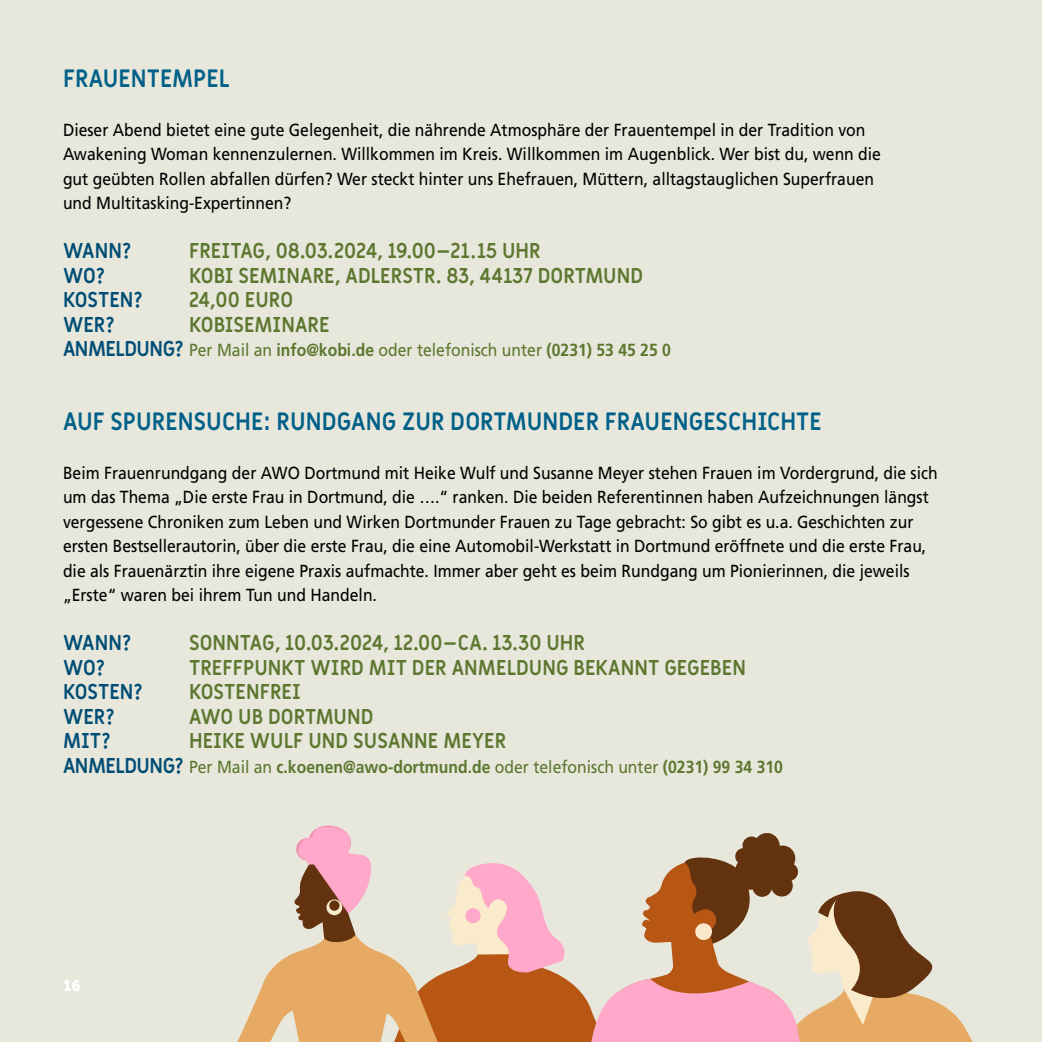
<style>
.page{position:relative;width:1042px;height:1042px;background:#e7e7dc}
.page>*{position:absolute;margin:0;border:0;box-sizing:border-box;transform-origin:0 0}
.t1{font:700 24.5px "Miriam Libre";color:#006088;scale:.93 1}
.t2{font:700 21px "Miriam Libre";color:#5d772f;scale:.93 1}
.t3{font:700 21px "Miriam Libre";color:#004d76;scale:.93 1}
.t4{font:17.5px/24.5px "Frutiger LT Pro";color:#000;scale:.9 1}
.t5{font:700 17.5px "Frutiger LT Pro";color:#5d772f;scale:.9 1}
.t6{font:17.5px "Frutiger LT Pro";color:#5d772f;scale:.9 1}
.t7{font:800 17.5px "Effra";color:#fff;scale:.9 1}
.s1{font-family:"Miriam Libre";font-weight:700;font-size:21px;color:#004d76}
.s2{font-weight:700}
.s3{font-family:"Miriam Libre";font-size:21px;color:#004d76}
.s4{font-weight:400}
</style>
<div class="page">
<svg style="left:237px;top:825px;width:736px;height:217px"></svg>
<h1 class="t1" style="left:63px;top:63px;width:181px">FRAUENTEMPEL</h1>
<p class="t4" style="left:63px;top:117px;width:910px">Dieser Abend bietet eine gute Gelegenheit, die nährende Atmosphäre der Frauentempel in der Tradition von Awakening Woman kennenzulernen. Willkommen im Kreis. Willkommen im Augenblick. Wer bist du, wenn die gut geübten Rollen abfallen dürfen? Wer steckt hinter uns Ehefrauen, Müttern, alltagstauglichen Superfrauen und Multitasking-Expertinnen?</p>
<p class="t3" style="left:63px;top:238px;width:75px">WANN?</p>
<p class="t2" style="left:189px;top:238px;width:380px">FREITAG, 08.03.2024, 19.00–21.15 UHR</p>
<p class="t3" style="left:63px;top:262px;width:47px">WO?</p>
<p class="t2" style="left:189px;top:262px;width:490px">KOBI SEMINARE, ADLERSTR. 83, 44137 DORTMUND</p>
<p class="t3" style="left:63px;top:287px;width:87px">KOSTEN?</p>
<p class="t2" style="left:189px;top:287px;width:113px">24,00 EURO</p>
<p class="t3" style="left:63px;top:311px;width:57px">WER?</p>
<p class="t2" style="left:189px;top:311px;width:153px">KOBISEMINARE</p>
<p class="t6" style="left:63px;top:340px;width:677px"><span class="s1">ANMELDUNG?</span> Per Mail an <span class="s2">info@kobi.de</span> oder telefonisch unter <span class="s2">(0231) 53 45 25 0</span></p>
<h1 class="t1" style="left:63px;top:406px;width:817px">AUF SPURENSUCHE: RUNDGANG ZUR DORTMUNDER FRAUENGESCHICHTE</h1>
<p class="t4" style="left:63px;top:460px;width:973px">Beim Frauenrundgang der AWO Dortmund mit Heike Wulf und Susanne Meyer stehen Frauen im Vordergrund, die sich um das Thema „Die erste Frau in Dortmund, die ….“ ranken. Die beiden Referentinnen haben Aufzeichnungen längst vergessene Chroniken zum Leben und Wirken Dortmunder Frauen zu Tage gebracht: So gibt es u.a. Geschichten zur ersten Bestsellerautorin, über die erste Frau, die eine Automobil-Werkstatt in Dortmund eröffnete und die erste Frau, die als Frauenärztin ihre eigene Praxis aufmachte. Immer aber geht es beim Rundgang um Pionierinnen, die jeweils „Erste“ waren bei ihrem Tun und Handeln.</p>
<p class="t3" style="left:63px;top:630px;width:75px">WANN?</p>
<p class="t2" style="left:189px;top:630px;width:427px">SONNTAG, 10.03.2024, 12.00–CA. 13.30 UHR</p>
<p class="t3" style="left:63px;top:654px;width:47px">WO?</p>
<p class="t2" style="left:189px;top:654px;width:600px">TREFFPUNKT WIRD MIT DER ANMELDUNG BEKANNT GEGEBEN</p>
<p class="t3" style="left:63px;top:679px;width:87px">KOSTEN?</p>
<p class="t2" style="left:189px;top:679px;width:122px">KOSTENFREI</p>
<p class="t3" style="left:63px;top:703px;width:57px">WER?</p>
<p class="t2" style="left:189px;top:703px;width:200px">AWO UB DORTMUND</p>
<p class="t3" style="left:63px;top:728px;width:53px">MIT?</p>
<p class="t2" style="left:189px;top:728px;width:343px">HEIKE WULF UND SUSANNE MEYER</p>
<p class="t5" style="left:63px;top:756px;width:801px"><span class="s3">ANMELDUNG?</span> <span class="s4">Per Mail an</span> c.koenen@awo-dortmund.de <span class="s4">oder telefonisch unter</span> (0231) 99 34 310</p>
<p class="t7" style="left:63px;top:974px;width:21px">16</p>
</div>
